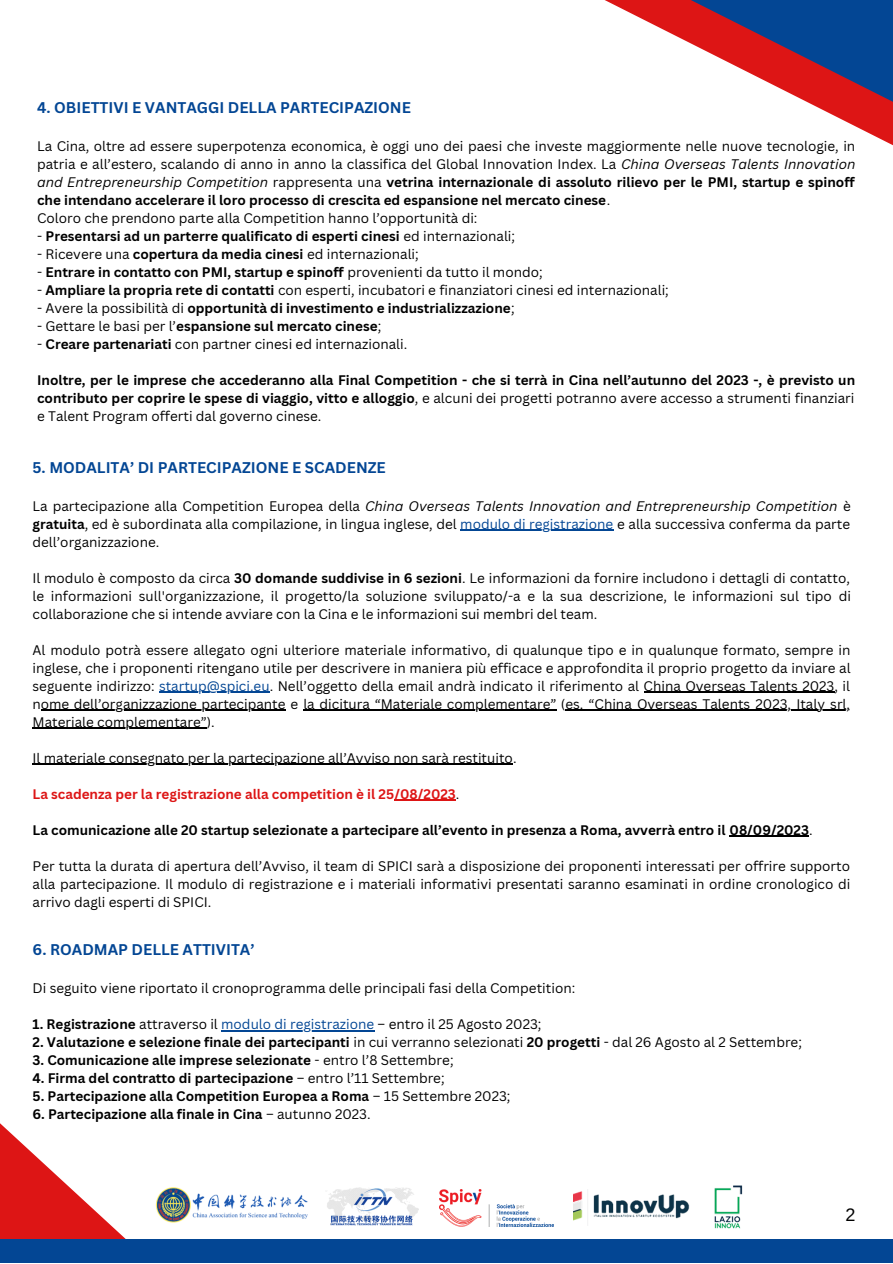
<style>
.page{position:relative;width:893px;height:1264px;background:#fff}
.page>*{position:absolute;margin:0;border:0;box-sizing:border-box;transform-origin:0 0}
.t1{font:18px "Arimo";color:#000}
.t2{font:700 15px "Canva Sans";color:#034694}
.t3{font:13.5px/18px "Canva Sans";color:#000;text-align:justify}
.t4{font:700 13.5px/18px "Canva Sans";color:#000;text-align:justify}
.t5{font:700 13.5px "Canva Sans";color:#dd1515}
.s1{font-style:italic}
.s2{font-weight:700}
.s3{font-weight:400}
.s4{color:#034694}
.s5{font-weight:400;color:#000}
</style>
<div class="page">
<svg style="left:605px;top:0;width:287px;height:145px"></svg>
<svg style="left:0;top:1123px;width:126px;height:116px"></svg>
<div style="left:0;top:1239px;width:892px;height:23px;background:#034694"></div>
<hr style="left:460px;top:530px;width:153px;height:1px;background:#034694">
<hr style="left:159px;top:692px;width:111px;height:1px;background:#034694">
<hr style="left:643px;top:692px;width:191px;height:1px;background:#000">
<hr style="left:41px;top:710px;width:244px;height:1px;background:#000">
<hr style="left:303px;top:710px;width:253px;height:1px;background:#000">
<hr style="left:565px;top:710px;width:285px;height:1px;background:#000">
<hr style="left:33px;top:727px;width:174px;height:2px;background:#000">
<hr style="left:33px;top:763px;width:480px;height:2px;background:#000">
<hr style="left:394px;top:799px;width:62px;height:2px;background:#dd1515">
<hr style="left:729px;top:835px;width:80px;height:2px;background:#000">
<img style="left:155px;top:1187px;width:153px;height:36px">
<img style="left:327px;top:1187px;width:91px;height:39px">
<img style="left:439px;top:1189px;width:114px;height:37px">
<img style="left:573px;top:1189px;width:117px;height:35px">
<img style="left:714px;top:1185px;width:28px;height:44px">
<hr style="left:221px;top:1030px;width:153px;height:1px;background:#034694">
<p class="t2" style="left:37px;top:97px;width:375px">4. OBIETTIVI E VANTAGGI DELLA PARTECIPAZIONE</p>
<p class="t3" style="left:37px;top:137px;width:819px">La Cina, oltre ad essere superpotenza economica, è oggi uno dei paesi che investe maggiormente nelle nuove tecnologie, in patria e all’estero, scalando di anno in anno la classifica del Global Innovation Index. La <span class="s1">China Overseas Talents Innovation and Entrepreneurship Competition</span> rappresenta una <span class="s2">vetrina internazionale di assoluto rilievo per le PMI, startup e spinoff che intendano accelerare il loro processo di crescita ed espansione nel mercato cinese</span>.</p>
<p class="t3" style="left:37px;top:208px;width:442px">Coloro che prendono parte alla Competition hanno l’opportunità di:</p>
<p class="t4" style="left:37px;top:226px;width:479px"><span class="s3">-</span> Presentarsi ad un parterre qualificato di esperti cinesi <span class="s3">ed internazionali;</span></p>
<p class="t3" style="left:37px;top:244px;width:383px">- Ricevere una <span class="s2">copertura da media cinesi</span> ed internazionali;</p>
<p class="t4" style="left:37px;top:262px;width:507px"><span class="s3">-</span> Entrare in contatto con PMI, startup e spinoff <span class="s3">provenienti da tutto il mondo;</span></p>
<p class="t3" style="left:37px;top:280px;width:633px">- <span class="s2">Ampliare la propria rete di contatti</span> con esperti, incubatori e finanziatori cinesi ed internazionali;</p>
<p class="t4" style="left:37px;top:298px;width:479px"><span class="s3">- Avere la possibilità di</span> opportunità di investimento e industrializzazione<span class="s3">;</span></p>
<p class="t4" style="left:37px;top:316px;width:346px"><span class="s3">- Gettare le basi per l’</span>espansione sul mercato cinese<span class="s3">;</span></p>
<p class="t3" style="left:37px;top:334px;width:371px">- <span class="s2">Creare partenariati</span> con partner cinesi ed internazionali.</p>
<p class="t4" style="left:37px;top:370px;width:819px">Inoltre, per le imprese che accederanno alla Final Competition - che si terrà in Cina nell’autunno del 2023 -, è previsto un contributo per coprire le spese di viaggio, vitto e alloggio<span class="s3">, e alcuni dei progetti potranno avere accesso a strumenti finanziari e Talent Program offerti dal governo cinese.</span></p>
<p class="t2" style="left:33px;top:456px;width:355px">5. MODALITA’ DI PARTECIPAZIONE E SCADENZE</p>
<p class="t3" style="left:33px;top:496px;width:819px">La partecipazione alla Competition Europea della <span class="s1">China Overseas Talents Innovation and Entrepreneurship Competition</span> è <span class="s2">gratuita</span>, ed è subordinata alla compilazione, in lingua inglese, del <span class="s4">modulo di registrazione</span> e alla successiva conferma da parte dell’organizzazione.</p>
<p class="t3" style="left:33px;top:568px;width:819px">Il modulo è composto da circa <span class="s2">30 domande suddivise in 6 sezioni</span>. Le informazioni da fornire includono i dettagli di contatto, le informazioni sull'organizzazione, il progetto/la soluzione sviluppato/-a e la sua descrizione, le informazioni sul tipo di collaborazione che si intende avviare con la Cina e le informazioni sui membri del team.</p>
<p class="t3" style="left:33px;top:640px;width:819px">Al modulo potrà essere allegato ogni ulteriore materiale informativo, di qualunque tipo e in qualunque formato, sempre in inglese, che i proponenti ritengano utile per descrivere in maniera più efficace e approfondita il proprio progetto da inviare al seguente indirizzo: <span class="s4">startup@spici.eu</span>. Nell’oggetto della email andrà indicato il riferimento al China Overseas Talents 2023, il nome dell’organizzazione partecipante e la dicitura “Materiale complementare” (es. “China Overseas Talents 2023, Italy srl, Materiale complementare”).</p>
<p class="t3" style="left:33px;top:748px;width:485px">Il materiale consegnato per la partecipazione all’Avviso non sarà restituito.</p>
<p class="t5" style="left:33px;top:784px;width:428px">La scadenza per la registrazione alla competition è il 25/08/2023<span class="s5">.</span></p>
<p class="t4" style="left:33px;top:820px;width:781px">La comunicazione alle 20 startup selezionate a partecipare all’evento in presenza a Roma, avverrà entro il 08/09/2023<span class="s3">.</span></p>
<p class="t3" style="left:33px;top:856px;width:819px">Per tutta la durata di apertura dell’Avviso, il team di SPICI sarà a disposizione dei proponenti interessati per offrire supporto alla partecipazione. Il modulo di registrazione e i materiali informativi presentati saranno esaminati in ordine cronologico di arrivo dagli esperti di SPICI.</p>
<p class="t2" style="left:33px;top:939px;width:223px">6. ROADMAP DELLE ATTIVITA’</p>
<p class="t3" style="left:33px;top:979px;width:544px">Di seguito viene riportato il cronoprogramma delle principali fasi della Competition:</p>
<p class="t3" style="left:33px;top:1015px;width:510px"><span class="s2">1. Registrazione</span> attraverso il <span class="s4">modulo di registrazione</span> – entro il 25 Agosto 2023;</p>
<p class="t4" style="left:33px;top:1033px;width:770px">2. Valutazione e selezione finale dei partecipanti <span class="s3">in cui verranno selezionati</span> 20 progetti <span class="s3">- dal 26 Agosto al 2 Settembre;</span></p>
<p class="t4" style="left:33px;top:1051px;width:422px">3. Comunicazione alle imprese selezionate <span class="s3">- entro l’8 Settembre;</span></p>
<p class="t4" style="left:33px;top:1068px;width:413px">4. Firma del contratto di partecipazione <span class="s3">– entro l’11 Settembre;</span></p>
<p class="t4" style="left:33px;top:1086px;width:479px">5. Partecipazione alla Competition Europea a Roma <span class="s3">– 15 Settembre 2023;</span></p>
<p class="t4" style="left:33px;top:1104px;width:339px">6. Partecipazione alla finale in Cina <span class="s3">– autunno 2023.</span></p>
<p class="t1" style="left:845px;top:1204px;width:11px">2</p>
</div>
